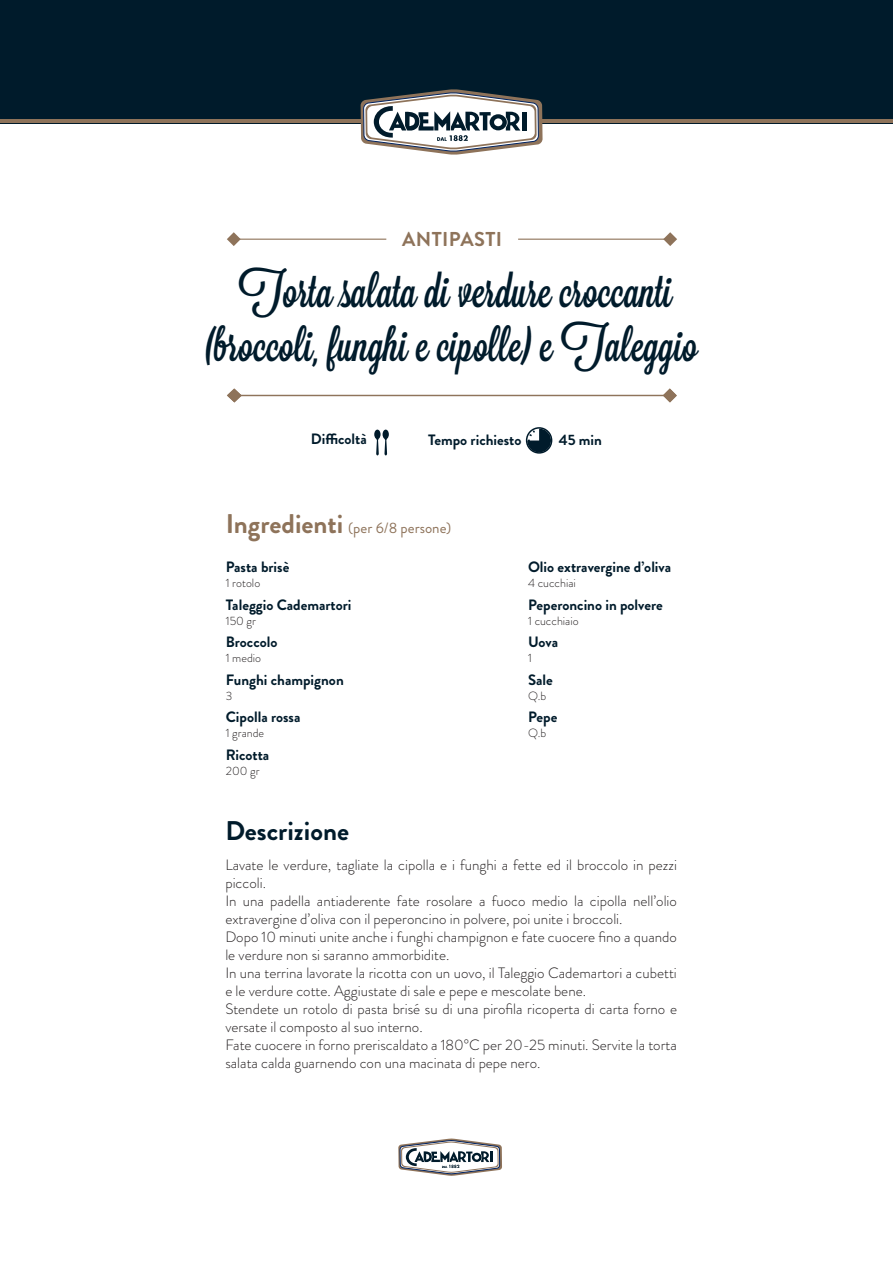
<style>
.page{position:relative;width:893px;height:1263px;background:#fff}
.page>*{position:absolute;margin:0;border:0;box-sizing:border-box;transform-origin:0 0}
.t1{font:45px "Lavanderia Sturdy";color:#001b2b}
.t2{font:700 27px "Brandon Grotesque";color:#8e735a}
.t3{font:700 27px "Brandon Grotesque";color:#001b2b}
.t4{font:700 20.1px "Brandon Grotesque";letter-spacing:.02em;color:#8e735a}
.Descrizione{font:300 15px/18px "Brandon Grotesque";color:#231f20}
.Ingredienti{font:700 15px "Brandon Grotesque";color:#001b2b}
.Descrizione-2{font:15px "Brandon Grotesque";color:#8e735a}
.Ingredienti-2{font:300 12px "Brandon Grotesque";color:#231f20}
</style>
<div class="page">
<div style="left:0;top:0;width:893px;height:123px;background:#001b2b"></div>
<hr style="left:0;top:119px;width:893px;height:4px;background:#8e735a">
<svg style="left:361px;top:89px;width:182px;height:66px"></svg>
<svg style="left:374px;top:430px;width:15px;height:25px"></svg>
<svg style="left:227px;top:232px;width:14px;height:14px"></svg>
<hr style="left:231px;top:239px;width:155px;height:1px;background:#8e735a">
<svg style="left:663px;top:232px;width:14px;height:14px"></svg>
<hr style="left:518px;top:239px;width:148px;height:1px;background:#8e735a">
<svg style="left:227px;top:388px;width:15px;height:15px"></svg>
<hr style="left:236px;top:395px;width:434px;height:1px;background:#8e735a">
<svg style="left:663px;top:388px;width:14px;height:15px"></svg>
<svg style="left:398px;top:1138px;width:104px;height:38px"></svg>
<svg style="left:525px;top:427px;width:28px;height:27px"></svg>
<p class="t4" style="left:402px;top:225px;width:101px">ANTIPASTI</p>
<p class="t1" style="left:239px;top:265px;width:435px">Torta salata di verdure croccanti</p>
<p class="t1" style="left:205px;top:319px;width:494px">(broccoli, funghi e cipolle) e Taleggio</p>
<p class="Ingredienti" style="left:311px;top:428px;width:57px">Difficoltà</p>
<p class="Ingredienti" style="left:428px;top:429px;width:95px">Tempo richiesto</p>
<p class="Ingredienti" style="left:559px;top:429px;width:45px">45 min</p>
<h2 class="t2" style="left:226px;top:505px;width:119px">Ingredienti</h2>
<p class="Descrizione-2" style="left:348px;top:517px;width:105px">(per 6/8 persone)</p>
<p class="Ingredienti" style="left:226px;top:556px;width:65px">Pasta brisè</p>
<p class="Ingredienti-2" style="left:226px;top:575px;width:36px">1 rotolo</p>
<p class="Ingredienti" style="left:226px;top:594px;width:127px">Taleggio Cademartori</p>
<p class="Ingredienti-2" style="left:226px;top:612px;width:32px">150 gr</p>
<p class="Ingredienti" style="left:226px;top:631px;width:53px">Broccolo</p>
<p class="Ingredienti-2" style="left:226px;top:650px;width:37px">1 medio</p>
<p class="Ingredienti" style="left:226px;top:669px;width:119px">Funghi champignon</p>
<p class="Ingredienti-2" style="left:226px;top:687px;width:8px">3</p>
<p class="Ingredienti" style="left:226px;top:706px;width:76px">Cipolla rossa</p>
<p class="Ingredienti-2" style="left:226px;top:725px;width:40px">1 grande</p>
<p class="Ingredienti" style="left:226px;top:744px;width:45px">Ricotta</p>
<p class="Ingredienti-2" style="left:226px;top:762px;width:35px">200 gr</p>
<p class="Ingredienti" style="left:528px;top:556px;width:145px">Olio extravergine d’oliva</p>
<p class="Ingredienti-2" style="left:528px;top:575px;width:49px">4 cucchiai</p>
<p class="Ingredienti" style="left:528px;top:594px;width:136px">Peperoncino in polvere</p>
<p class="Ingredienti-2" style="left:528px;top:612px;width:52px">1 cucchiaio</p>
<p class="Ingredienti" style="left:528px;top:631px;width:32px">Uova</p>
<p class="Ingredienti-2" style="left:528px;top:650px;width:5px">1</p>
<p class="Ingredienti" style="left:528px;top:669px;width:26px">Sale</p>
<p class="Ingredienti-2" style="left:528px;top:687px;width:20px">Q.b</p>
<p class="Ingredienti" style="left:528px;top:706px;width:31px">Pepe</p>
<p class="Ingredienti-2" style="left:528px;top:725px;width:20px">Q.b</p>
<p class="t3" style="left:225px;top:812px;width:125px">Descrizione</p>
<p class="Descrizione" style="left:225px;top:855px;width:453px">Lavate le verdure, tagliate la cipolla e i funghi a fette ed il broccolo in pezzi piccoli.</p>
<p class="Descrizione" style="left:225px;top:891px;width:453px">In una padella antiaderente fate rosolare a fuoco medio la cipolla nell’olio extravergine d’oliva con il peperoncino in polvere, poi unite i broccoli.</p>
<p class="Descrizione" style="left:225px;top:927px;width:453px">Dopo 10 minuti unite anche i funghi champignon e fate cuocere fino a quando le verdure non si saranno ammorbidite.</p>
<p class="Descrizione" style="left:225px;top:963px;width:453px">In una terrina lavorate la ricotta con un uovo, il Taleggio Cademartori a cubetti e le verdure cotte. Aggiustate di sale e pepe e mescolate bene.</p>
<p class="Descrizione" style="left:225px;top:999px;width:453px">Stendete un rotolo di pasta brisé su di una pirofila ricoperta di carta forno e versate il composto al suo interno.</p>
<p class="Descrizione" style="left:225px;top:1035px;width:453px">Fate cuocere in forno preriscaldato a 180°C per 20-25 minuti. Servite la torta salata calda guarnendo con una macinata di pepe nero.</p>
</div>
